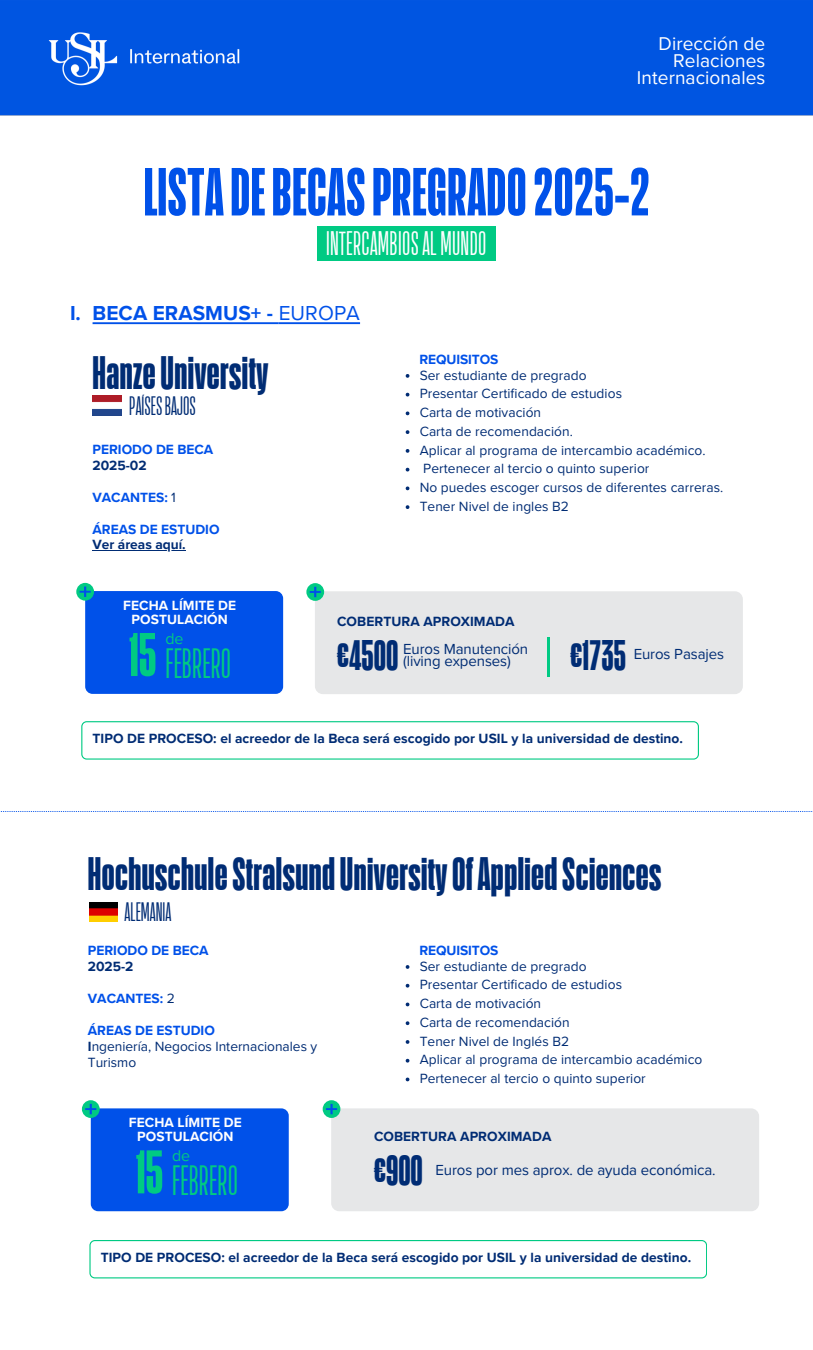
<style>
.page{position:relative;width:813px;height:1350px;background:#fff}
.page>*{position:absolute;margin:0;border:0;box-sizing:border-box;transform-origin:0 0}
.t1{font:66.5px "Action Cond Bold Web Grade 3";letter-spacing:.01em;color:#0051e9}
.t2{font:60.25px "Action Cond Bold Web Grade 3";color:#00ca83}
.t3{font:45.75px "Action Cond Bold Web Grade 3";letter-spacing:.01em;color:#002c74}
.t4{font:41.75px "Action Cond Bold Web Grade 3";color:#002c74}
.t5{font:41.25px "Action Cond Light Web Grade 3";color:#00ca83}
.t6{font:33.12px "Action Cond Light Web Grade 3";letter-spacing:.01em;color:#fff}
.t7{font:26px "Action Cond Light Web Grade 3";color:#002c74}
.t8{font:700 20.88px "Proxima Nova";letter-spacing:.005em;color:#0051e9}
.t9{font:19.12px/16.9px "Proxima Nova";letter-spacing:.005em;color:#fff;text-align:right}
.t10{font:16px "Proxima Nova";color:#00ca83}
.t11{font:15px/12.2px "Proxima Nova";letter-spacing:-.005em;color:#002c74}
.t12{font:13.75px/16px "Proxima Nova";letter-spacing:.005em;color:#002c74}
.t13{font:700 13.75px "Proxima Nova";letter-spacing:.005em;color:#002c74}
.t14{font:700 13.75px "Proxima Nova";color:#0051e9}
.t15{font:700 13.75px/14.1px "Proxima Nova";letter-spacing:.005em;color:#fff;text-align:center}
.s1{font-weight:400}
.s2{font-weight:400;color:#002c74}
.s3{font-weight:700}
</style>
<div class="page">
<svg style="left:76px;top:583px;width:18px;height:18px"></svg>
<svg style="left:80px;top:587px;width:203px;height:107px;background:#0f5ce9"></svg>
<div style="left:317px;top:227px;width:178px;height:34px;background:#00ca83"></div>
<div style="left:0;top:0;width:813px;height:116px;background:#0055e1"></div>
<img style="left:93px;top:396px;width:29px;height:19px">
<div style="left:315px;top:591px;width:428px;height:103px;background:#e6e7e8;border-radius:8px"></div>
<svg style="left:306px;top:583px;width:18px;height:18px"></svg>
<svg style="left:310px;top:587px;width:11px;height:10px"></svg>
<hr style="left:548px;top:637px;width:1px;height:40px;background:#00ca83">
<svg style="left:0;top:811px;width:813px;height:1px"></svg>
<hr style="left:93px;top:322px;width:186px;height:2px;background:#0051e9">
<hr style="left:279px;top:322px;width:81px;height:2px;background:#0051e9">
<hr style="left:93px;top:550px;width:93px;height:1px;background:#002c74">
<svg style="left:406px;top:374px;width:3px;height:4px"></svg>
<svg style="left:406px;top:393px;width:3px;height:4px"></svg>
<svg style="left:406px;top:430px;width:3px;height:4px"></svg>
<svg style="left:406px;top:449px;width:3px;height:4px"></svg>
<svg style="left:406px;top:468px;width:3px;height:4px"></svg>
<svg style="left:406px;top:505px;width:3px;height:4px"></svg>
<svg style="left:82px;top:1100px;width:18px;height:18px"></svg>
<svg style="left:85px;top:1104px;width:204px;height:107px;background:#105de9"></svg>
<img style="left:89px;top:902px;width:29px;height:20px">
<svg style="left:406px;top:965px;width:3px;height:4px"></svg>
<svg style="left:406px;top:984px;width:3px;height:4px"></svg>
<svg style="left:406px;top:1021px;width:3px;height:4px"></svg>
<svg style="left:406px;top:1040px;width:3px;height:4px"></svg>
<svg style="left:406px;top:1059px;width:3px;height:4px"></svg>
<div style="left:331px;top:1108px;width:428px;height:103px;background:#e6e7e8;border-radius:8px"></div>
<div style="left:323px;top:1100px;width:17px;height:18px;background:#00ca83;border-radius:50%"></div>
<svg style="left:326px;top:1104px;width:11px;height:10px"></svg>
<svg style="left:89px;top:1240px;width:618px;height:38px"></svg>
<svg style="left:81px;top:721px;width:618px;height:39px"></svg>
<h1 class="t9" style="left:637px;top:36px;width:130px">Dirección de<br>Relaciones<br>Internacionales</h1>
<h4 class="t1" style="left:144px;top:159px;width:507px">LISTADEBECASPREGRADO2025-2</h4>
<h6 class="t6" style="left:326px;top:227px;width:162px">INTERCAMBIOSALMUNDO</h6>
<p class="t8" style="left:70px;top:301px;width:12px">I.</p>
<p class="t8" style="left:93px;top:301px;width:269px">BECA ERASMUS+ - <span class="s1">EUROPA</span></p>
<p class="t3" style="left:93px;top:349px;width:177px">HanzeUniversity</p>
<p class="t7" style="left:129px;top:393px;width:68px">PAÍSESBAJOS</p>
<p class="t14" style="left:93px;top:441px;width:122px">PERIODO DE BECA</p>
<p class="t13" style="left:93px;top:457px;width:56px">2025-02</p>
<p class="t14" style="left:93px;top:489px;width:85px">VACANTES: <span class="s2">1</span></p>
<p class="t14" style="left:93px;top:521px;width:128px">ÁREAS DE ESTUDIO</p>
<p class="t13" style="left:93px;top:537px;width:95px">Ver áreas aquí.</p>
<p class="t14" style="left:419px;top:351px;width:81px">REQUISITOS</p>
<p class="t12" style="left:420px;top:367px;width:168px">Ser estudiante de pregrado</p>
<p class="t12" style="left:420px;top:386px;width:204px">Presentar Certificado de estudios</p>
<p class="t12" style="left:420px;top:405px;width:123px">Carta de motivación</p>
<p class="t12" style="left:420px;top:424px;width:155px">Carta de recomendación.</p>
<p class="t12" style="left:420px;top:442px;width:287px">Aplicar al programa de intercambio académico.</p>
<p class="t12" style="left:423px;top:461px;width:228px">Pertenecer al tercio o quinto superior</p>
<p class="t12" style="left:420px;top:480px;width:305px">No puedes escoger cursos de diferentes carreras.</p>
<h3 class="t12" style="left:420px;top:499px;width:151px">Tener Nivel de ingles B2</h3>
<p class="t15" style="left:123px;top:598px;width:114px">FECHA LÍMITE DE<br>POSTULACIÓN</p>
<h2 class="t13" style="left:337px;top:614px;width:179px">COBERTURA APROXIMADA</h2>
<h5 class="t2" style="left:129px;top:624px;width:29px">15</h5>
<p class="t10" style="left:165px;top:629px;width:20px">de</p>
<p class="t4" style="left:337px;top:634px;width:63px">€4500</p>
<h2 class="t4" style="left:570px;top:634px;width:57px">€1735</h2>
<p class="t5" style="left:165px;top:642px;width:67px">FEBRERO</p>
<p class="t11" style="left:403px;top:643px;width:127px">Euros Manutención (living expenses)</p>
<p class="t11" style="left:634px;top:649px;width:92px">Euros Pasajes</p>
<h3 class="t13" style="left:93px;top:731px;width:592px">TIPO DE PROCESO: el acreedor de la Beca será escogido por USIL y la universidad de destino.</h3>
<h2 class="t3" style="left:88px;top:851px;width:575px">HochuschuleStralsundUniversityOfAppliedSciences</h2>
<p class="t7" style="left:125px;top:899px;width:48px">ALEMANIA</p>
<p class="t14" style="left:88px;top:943px;width:122px">PERIODO DE BECA</p>
<p class="t13" style="left:88px;top:959px;width:47px">2025-2</p>
<p class="t14" style="left:88px;top:990px;width:88px">VACANTES: <span class="s2">2</span></p>
<h2 class="t14" style="left:88px;top:1022px;width:128px">ÁREAS DE ESTUDIO</h2>
<h5 class="t12" style="left:88px;top:1039px;width:231px"><span class="s3">I</span>ngeniería, Negocios Internacionales y<br>Turismo</h5>
<p class="t14" style="left:419px;top:943px;width:81px">REQUISITOS</p>
<p class="t12" style="left:420px;top:958px;width:168px">Ser estudiante de pregrado</p>
<p class="t12" style="left:420px;top:977px;width:204px">Presentar Certificado de estudios</p>
<p class="t12" style="left:420px;top:996px;width:123px">Carta de motivación</p>
<p class="t12" style="left:420px;top:1015px;width:152px">Carta de recomendación</p>
<p class="t12" style="left:420px;top:1033px;width:151px">Tener Nivel de Inglés B2</p>
<p class="t12" style="left:420px;top:1052px;width:284px">Aplicar al programa de intercambio académico</p>
<p class="t12" style="left:420px;top:1071px;width:228px">Pertenecer al tercio o quinto superior</p>
<p class="t15" style="left:129px;top:1116px;width:114px">FECHA LÍMITE DE<br>POSTULACIÓN</p>
<p class="t2" style="left:136px;top:1142px;width:29px">15</p>
<p class="t10" style="left:172px;top:1146px;width:20px">de</p>
<p class="t5" style="left:172px;top:1160px;width:67px">FEBRERO</p>
<p class="t13" style="left:374px;top:1129px;width:179px">COBERTURA APROXIMADA</p>
<p class="t11" style="left:435px;top:1164px;width:282px">Euros por mes aprox. de ayuda económica.</p>
<p class="t4" style="left:374px;top:1149px;width:50px">€900</p>
<p class="t13" style="left:101px;top:1249px;width:592px">TIPO DE PROCESO: el acreedor de la Beca será escogido por USIL y la universidad de destino.</p>
</div>
